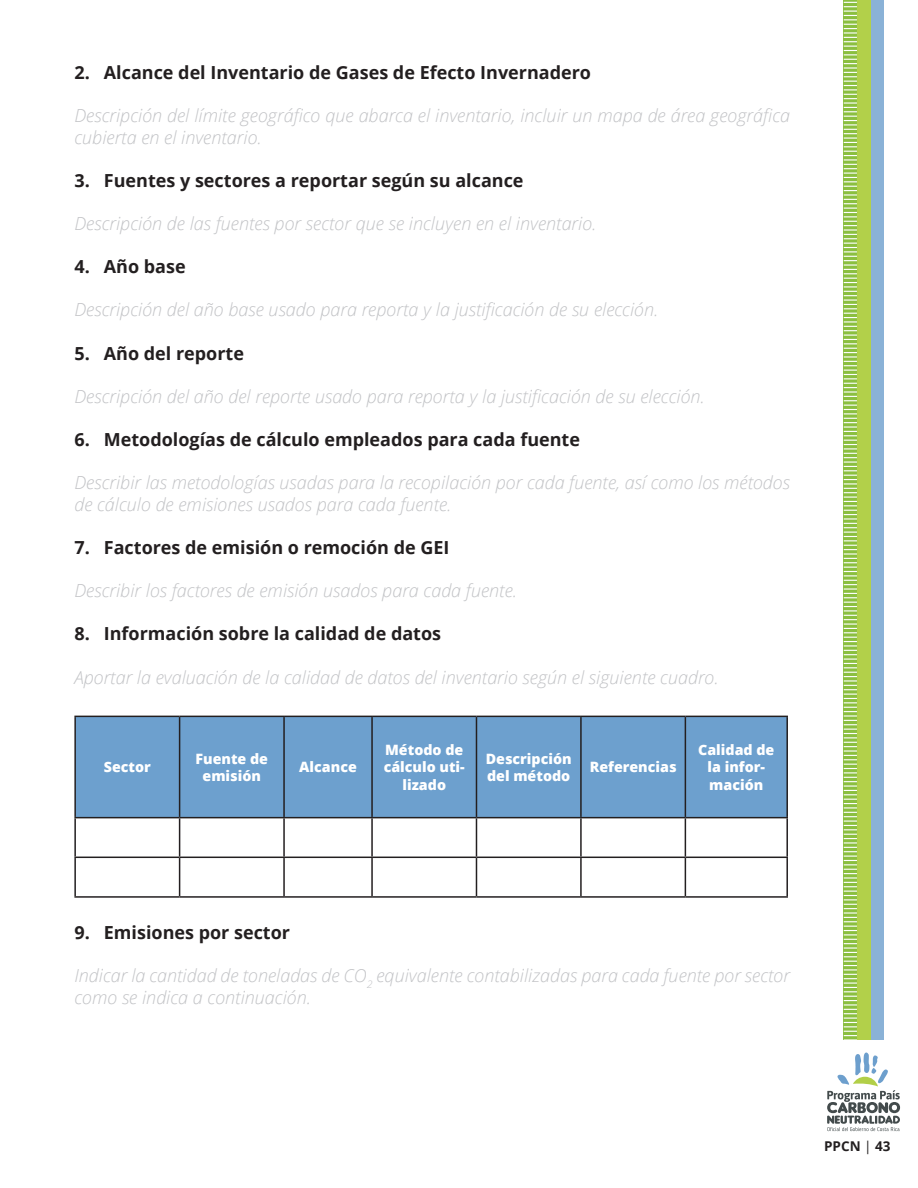
<style>
.page{position:relative;width:918px;height:1188px;background:#fff}
.page>*{position:absolute;margin:0;border:0;box-sizing:border-box;transform-origin:0 0}
.t1{font:italic 300 18px/21.6px "Open Sans";color:#c2c3c6}
.t2{font:700 18px "Open Sans";color:#231f20}
.t3{font:800 14.25px/17.1px "Open Sans";color:#fff;text-align:center}
.t4{font:700 13.5px "Open Sans";color:#231f20}
.s1{font-weight:400}
</style>
<div class="page">
<svg style="left:827px;top:1053px;width:73px;height:78px"></svg>
<div style="left:870px;top:0;width:13px;height:1040px;background:#8ab2d7"></div>
<div style="left:857px;top:0;width:13px;height:1040px;background:#b2d04a"></div>
<svg style="left:844px;top:2px;width:13px;height:1038px"></svg>
<div style="left:76px;top:717px;width:710px;height:100px;background:#6da0ce"></div>
<hr style="left:74px;top:716px;width:106px;height:1px;background:#231f20">
<hr style="left:74px;top:717px;width:2px;height:100px;background:#231f20">
<hr style="left:180px;top:716px;width:104px;height:1px;background:#231f20">
<hr style="left:179px;top:717px;width:1px;height:100px;background:#231f20">
<hr style="left:284px;top:716px;width:88px;height:1px;background:#231f20">
<hr style="left:283px;top:717px;width:2px;height:100px;background:#231f20">
<hr style="left:372px;top:716px;width:104px;height:1px;background:#231f20">
<hr style="left:371px;top:717px;width:2px;height:100px;background:#231f20">
<hr style="left:476px;top:716px;width:105px;height:1px;background:#231f20">
<hr style="left:476px;top:717px;width:1px;height:100px;background:#231f20">
<hr style="left:581px;top:716px;width:104px;height:1px;background:#231f20">
<hr style="left:580px;top:717px;width:2px;height:100px;background:#231f20">
<hr style="left:685px;top:716px;width:103px;height:1px;background:#231f20">
<hr style="left:685px;top:717px;width:1px;height:100px;background:#231f20">
<hr style="left:786px;top:717px;width:2px;height:100px;background:#231f20">
<hr style="left:74px;top:817px;width:106px;height:1px;background:#231f20">
<hr style="left:74px;top:818px;width:2px;height:39px;background:#231f20">
<hr style="left:180px;top:817px;width:104px;height:1px;background:#231f20">
<hr style="left:179px;top:818px;width:1px;height:39px;background:#231f20">
<hr style="left:284px;top:817px;width:88px;height:1px;background:#231f20">
<hr style="left:283px;top:818px;width:2px;height:39px;background:#231f20">
<hr style="left:372px;top:817px;width:104px;height:1px;background:#231f20">
<hr style="left:371px;top:818px;width:2px;height:39px;background:#231f20">
<hr style="left:476px;top:817px;width:105px;height:1px;background:#231f20">
<hr style="left:476px;top:818px;width:1px;height:39px;background:#231f20">
<hr style="left:581px;top:817px;width:104px;height:1px;background:#231f20">
<hr style="left:580px;top:818px;width:2px;height:39px;background:#231f20">
<hr style="left:685px;top:817px;width:103px;height:1px;background:#231f20">
<hr style="left:685px;top:818px;width:1px;height:39px;background:#231f20">
<hr style="left:786px;top:818px;width:2px;height:39px;background:#231f20">
<hr style="left:74px;top:857px;width:106px;height:1px;background:#231f20">
<hr style="left:74px;top:858px;width:2px;height:38px;background:#231f20">
<hr style="left:180px;top:857px;width:104px;height:1px;background:#231f20">
<hr style="left:179px;top:858px;width:1px;height:38px;background:#231f20">
<hr style="left:284px;top:857px;width:88px;height:1px;background:#231f20">
<hr style="left:283px;top:858px;width:2px;height:38px;background:#231f20">
<hr style="left:372px;top:857px;width:104px;height:1px;background:#231f20">
<hr style="left:371px;top:858px;width:2px;height:38px;background:#231f20">
<hr style="left:476px;top:857px;width:105px;height:1px;background:#231f20">
<hr style="left:476px;top:858px;width:1px;height:38px;background:#231f20">
<hr style="left:581px;top:857px;width:104px;height:1px;background:#231f20">
<hr style="left:580px;top:858px;width:2px;height:38px;background:#231f20">
<hr style="left:685px;top:857px;width:103px;height:1px;background:#231f20">
<hr style="left:685px;top:858px;width:1px;height:38px;background:#231f20">
<hr style="left:786px;top:858px;width:2px;height:38px;background:#231f20">
<hr style="left:74px;top:896px;width:106px;height:2px;background:#231f20">
<hr style="left:180px;top:896px;width:104px;height:2px;background:#231f20">
<hr style="left:284px;top:896px;width:88px;height:2px;background:#231f20">
<hr style="left:372px;top:896px;width:104px;height:2px;background:#231f20">
<hr style="left:476px;top:896px;width:105px;height:2px;background:#231f20">
<hr style="left:581px;top:896px;width:104px;height:2px;background:#231f20">
<hr style="left:685px;top:896px;width:103px;height:2px;background:#231f20">
<p class="t2" style="left:74px;top:60px;width:518px">2. Alcance del Inventario de Gases de Efecto Invernadero</p>
<p class="t1" style="left:74px;top:104px;width:717px">Descripción del límite geográfico que abarca el inventario, incluir un mapa de área geográfica cubierta en el inventario.</p>
<p class="t2" style="left:74px;top:168px;width:451px">3. Fuentes y sectores a reportar según su alcance</p>
<p class="t1" style="left:74px;top:212px;width:524px">Descripción de las fuentes por sector que se incluyen en el inventario.</p>
<p class="t2" style="left:74px;top:254px;width:113px">4. Año base</p>
<p class="t1" style="left:74px;top:298px;width:586px">Descripción del año base usado para reporta y la justificación de su elección.</p>
<p class="t2" style="left:74px;top:340px;width:171px">5. Año del reporte</p>
<p class="t1" style="left:74px;top:385px;width:632px">Descripción del año del reporte usado para reporta y la justificación de su elección.</p>
<p class="t2" style="left:74px;top:427px;width:507px">6. Metodologías de cálculo empleados para cada fuente</p>
<p class="t1" style="left:74px;top:471px;width:717px">Describir las metodologías usadas para la recopilación por cada fuente, así como los métodos de cálculo de emisiones usados para cada fuente.</p>
<p class="t2" style="left:74px;top:535px;width:377px">7. Factores de emisión o remoción de GEI</p>
<p class="t1" style="left:74px;top:579px;width:444px">Describir los factores de emisión usados para cada fuente.</p>
<p class="t2" style="left:74px;top:621px;width:368px">8. Información sobre la calidad de datos</p>
<p class="t1" style="left:74px;top:666px;width:646px">Aportar la evaluación de la calidad de datos del inventario según el siguiente cuadro.</p>
<p class="t3" style="left:104px;top:758px;width:49px">Sector</p>
<p class="t3" style="left:196px;top:749px;width:74px">Fuente de emisión</p>
<p class="t3" style="left:299px;top:758px;width:59px">Alcance</p>
<p class="t3" style="left:384px;top:741px;width:83px">Método de cálculo uti&shy;lizado</p>
<p class="t3" style="left:486px;top:749px;width:87px;text-align:left">Descripción del método</p>
<p class="t3" style="left:590px;top:758px;width:88px">Referencias</p>
<p class="t3" style="left:698px;top:741px;width:78px">Calidad de la infor&shy;mación</p>
<p class="t2" style="left:74px;top:920px;width:217px">9. Emisiones por sector</p>
<p class="t1" style="left:74px;top:964px;width:717px">Indicar la cantidad de toneladas de CO<sub>2</sub> equivalente contabilizadas para cada fuente por sector como se indica a continuación.</p>
<p class="t4" style="left:824px;top:1136px;width:68px">PPCN <span class="s1">|</span> 43</p>
</div>
